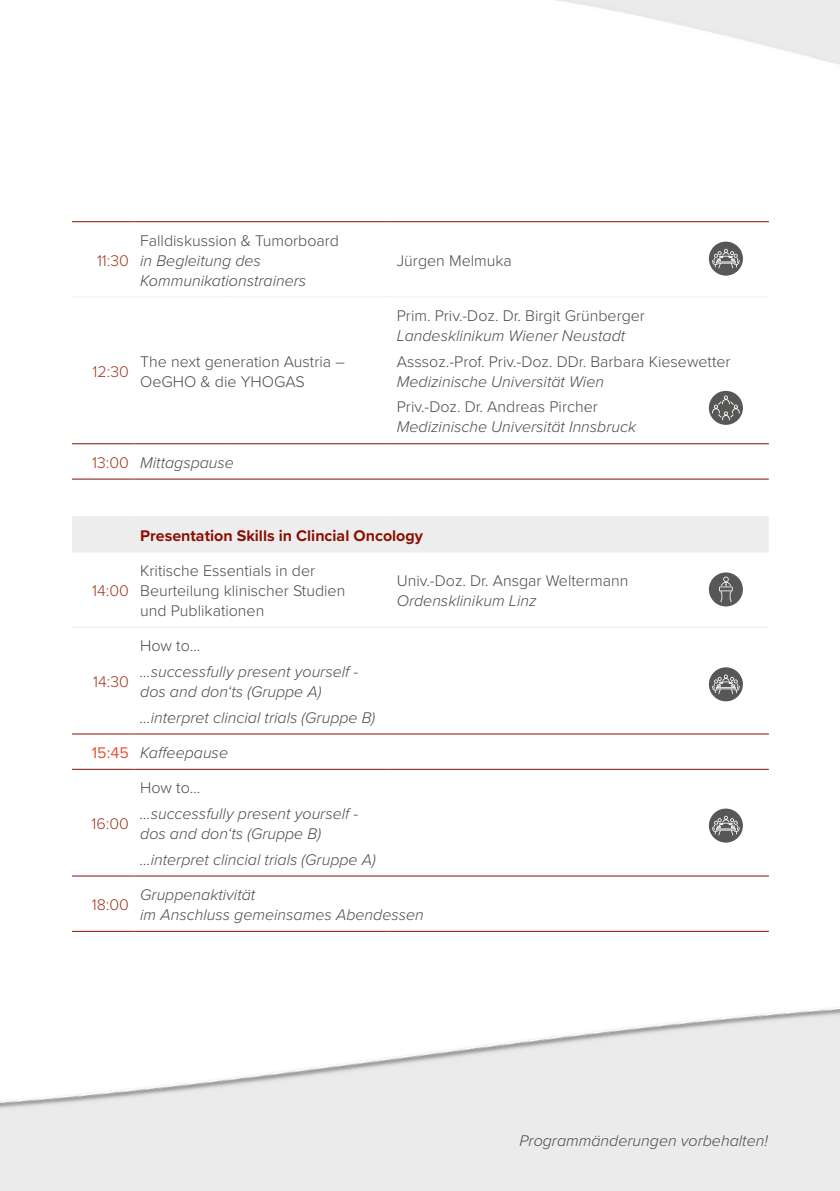
<style>
.page{position:relative;width:840px;height:1191px;background:#fff}
.page>*{position:absolute;margin:0;border:0;box-sizing:border-box;transform-origin:0 0}
.t1{font:italic 300 16px/20px "Proxima Nova";color:#4a4a49}
.t2{font:300 16px/20px "Proxima Nova";color:#4a4a49}
.t3{font:700 16px "Proxima Nova";color:#8a1002}
.t4{font:300 16px "Proxima Nova";color:#a13922}
.s1{font-style:normal;color:#a13922}
.s2{font-weight:400;font-style:normal;color:#e94f35}
</style>
<div class="page">
<img style="left:0;top:810px;width:839px;height:381px">
<hr style="left:72px;top:297px;width:62px;height:1px;background:#ededed">
<hr style="left:134px;top:297px;width:91px;height:1px;background:#ededed">
<hr style="left:225px;top:297px;width:163px;height:1px;background:#ededed">
<hr style="left:388px;top:297px;width:380px;height:1px;background:#ededed">
<hr style="left:72px;top:221px;width:62px;height:1px;background:#8a1002">
<hr style="left:134px;top:221px;width:91px;height:1px;background:#8a1002">
<hr style="left:225px;top:221px;width:163px;height:1px;background:#8a1002">
<hr style="left:388px;top:221px;width:380px;height:1px;background:#8a1002">
<hr style="left:72px;top:443px;width:62px;height:1px;background:#8a1002">
<hr style="left:134px;top:443px;width:91px;height:1px;background:#8a1002">
<hr style="left:225px;top:443px;width:163px;height:1px;background:#8a1002">
<hr style="left:388px;top:443px;width:380px;height:1px;background:#8a1002">
<hr style="left:72px;top:479px;width:62px;height:1px;background:#8a1002">
<hr style="left:134px;top:479px;width:91px;height:1px;background:#8a1002">
<hr style="left:225px;top:479px;width:163px;height:1px;background:#8a1002">
<hr style="left:388px;top:479px;width:380px;height:1px;background:#8a1002">
<div style="left:72px;top:517px;width:696px;height:34px;background:#ededed"></div>
<hr style="left:72px;top:551px;width:62px;height:1px;background:#ededed">
<hr style="left:134px;top:551px;width:254px;height:1px;background:#ededed">
<hr style="left:388px;top:551px;width:380px;height:1px;background:#ededed">
<hr style="left:72px;top:627px;width:62px;height:1px;background:#ededed">
<hr style="left:134px;top:627px;width:254px;height:1px;background:#ededed">
<hr style="left:388px;top:627px;width:380px;height:1px;background:#ededed">
<hr style="left:72px;top:733px;width:62px;height:1px;background:#8a1002">
<hr style="left:134px;top:733px;width:254px;height:1px;background:#8a1002">
<hr style="left:388px;top:733px;width:380px;height:1px;background:#8a1002">
<hr style="left:72px;top:769px;width:62px;height:1px;background:#8a1002">
<hr style="left:134px;top:769px;width:254px;height:1px;background:#8a1002">
<hr style="left:388px;top:769px;width:380px;height:1px;background:#8a1002">
<hr style="left:72px;top:875px;width:62px;height:1px;background:#8a1002">
<hr style="left:134px;top:875px;width:254px;height:1px;background:#8a1002">
<hr style="left:388px;top:875px;width:380px;height:1px;background:#8a1002">
<hr style="left:72px;top:931px;width:62px;height:1px;background:#8a1002">
<hr style="left:134px;top:931px;width:254px;height:1px;background:#8a1002">
<hr style="left:388px;top:931px;width:380px;height:1px;background:#8a1002">
<hr style="left:72px;top:516px;width:62px;height:1px;background:#ededed">
<hr style="left:134px;top:516px;width:254px;height:1px;background:#ededed">
<hr style="left:388px;top:516px;width:380px;height:1px;background:#ededed">
<svg style="left:708px;top:391px;width:34px;height:34px"></svg>
<svg style="left:711px;top:395px;width:28px;height:25px"></svg>
<div style="left:708px;top:572px;width:34px;height:34px;background:#575756;border-radius:50%"></div>
<svg style="left:719px;top:576px;width:13px;height:26px"></svg>
<div style="left:708px;top:667px;width:34px;height:34px;background:#575756;border-radius:50%"></div>
<svg style="left:711px;top:674px;width:28px;height:20px"></svg>
<svg style="left:708px;top:808px;width:34px;height:34px"></svg>
<svg style="left:711px;top:815px;width:28px;height:20px"></svg>
<div style="left:708px;top:242px;width:34px;height:34px;background:#575756;border-radius:50%"></div>
<svg style="left:711px;top:249px;width:28px;height:19px"></svg>
<p class="t4" style="left:97px;top:248px;width:33px">11:30</p>
<p class="t2" style="left:140px;top:229px;width:200px">Falldiskussion &amp; Tumorboard</p>
<p class="t1" style="left:140px;top:249px;width:167px">in Begleitung des<br>Kommunikationstrainers</p>
<p class="t2" style="left:396px;top:249px;width:117px">Jürgen Melmuka</p>
<p class="t4" style="left:93px;top:359px;width:38px">12:30</p>
<p class="t2" style="left:140px;top:350px;width:206px">The next generation Austria –<br>OeGHO &amp; die YHOGAS</p>
<p class="t1" style="left:92px;top:451px;width:143px"><span class="s1">13:00</span> Mittagspause</p>
<p class="t2" style="left:396px;top:305px;width:249px">Prim. Priv.-Doz. Dr. Birgit Grünberger</p>
<p class="t1" style="left:396px;top:325px;width:230px">Landesklinikum Wiener Neustadt</p>
<p class="t2" style="left:396px;top:350px;width:335px">Asssoz.-Prof. Priv.-Doz. DDr. Barbara Kiesewetter</p>
<p class="t1" style="left:396px;top:370px;width:209px">Medizinische Universität Wien</p>
<p class="t2" style="left:396px;top:396px;width:202px">Priv.-Doz. Dr. Andreas Pircher</p>
<p class="t1" style="left:396px;top:416px;width:241px">Medizinische Universität Innsbruck</p>
<p class="t4" style="left:92px;top:578px;width:38px">14:00</p>
<p class="t3" style="left:140px;top:523px;width:284px">Presentation Skills in Clincial Oncology</p>
<p class="t2" style="left:140px;top:560px;width:206px">Kritische Essentials in der<br>Beurteilung klinischer Studien und Publikationen</p>
<p class="t2" style="left:396px;top:570px;width:233px">Univ.-Doz. Dr. Ansgar Weltermann</p>
<p class="t1" style="left:396px;top:590px;width:141px">Ordensklinikum Linz</p>
<p class="t2" style="left:140px;top:635px;width:61px">How to…</p>
<p class="t1" style="left:140px;top:661px;width:220px">…successfully present yourself - dos and don‘ts (Gruppe A)</p>
<p class="t1" style="left:140px;top:706px;width:236px">…interpret clincial trials (Gruppe B)</p>
<p class="t1" style="left:92px;top:741px;width:138px"><span class="s2">15:45</span> Kaffeepause</p>
<p class="t4" style="left:93px;top:669px;width:37px">14:30</p>
<p class="t4" style="left:91px;top:811px;width:39px">16:00</p>
<p class="t2" style="left:140px;top:777px;width:61px">How to…</p>
<p class="t1" style="left:140px;top:802px;width:220px">…successfully present yourself - dos and don‘ts (Gruppe B)</p>
<p class="t1" style="left:140px;top:848px;width:237px">…interpret clincial trials (Gruppe A)</p>
<p class="t4" style="left:92px;top:892px;width:39px">18:00</p>
<p class="t1" style="left:140px;top:883px;width:285px">Gruppenaktivität<br>im Anschluss gemeinsames Abendessen</p>
<p class="t1" style="left:519px;top:1129px;width:250px">Programmänderungen vorbehalten!</p>
</div>
